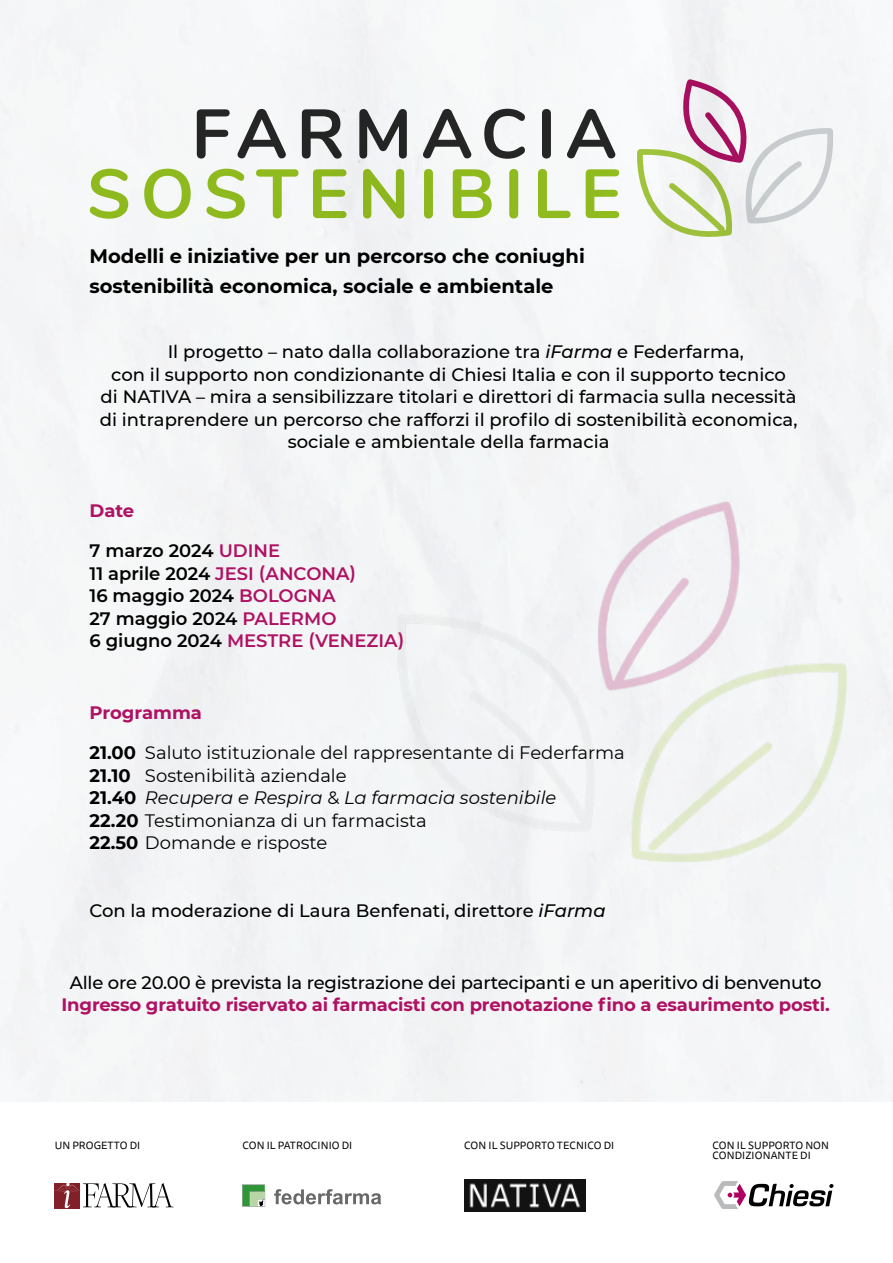
<style>
.page{position:relative;width:893px;height:1263px;background:#fff}
.page>*{position:absolute;margin:0;border:0;box-sizing:border-box;transform-origin:0 0}
.t1{font:700 19.5px/30px "Montserrat";color:#000}
.t2{font:500 18px "Montserrat";color:#000}
.t3{font:18px/22.5px "Montserrat";color:#000}
.t4{font:600 18px/22.5px "Montserrat";color:#000}
.t5{font:700 18px "Montserrat";letter-spacing:-.01em;color:#af1163}
.t6{font:10.5px/10.5px "Tisa Sans Pro";letter-spacing:.01em;color:#000}
.s1{font-style:italic}
.s2{color:#af1163}
.s3{font-weight:700}
</style>
<div class="page">
<div style="left:0;top:16px;width:893px;height:264px;background:#f6f7f7"></div>
<svg style="left:637px;top:75px;width:196px;height:162px"></svg>
<svg style="left:90px;top:169px;width:38px;height:50px"></svg>
<svg style="left:144px;top:169px;width:47px;height:50px"></svg>
<svg style="left:206px;top:169px;width:39px;height:50px"></svg>
<svg style="left:256px;top:169px;width:42px;height:49px"></svg>
<svg style="left:313px;top:169px;width:33px;height:49px"></svg>
<svg style="left:363px;top:169px;width:41px;height:49px"></svg>
<svg style="left:424px;top:169px;width:9px;height:49px"></svg>
<svg style="left:453px;top:169px;width:39px;height:49px"></svg>
<svg style="left:509px;top:169px;width:9px;height:49px"></svg>
<svg style="left:538px;top:169px;width:32px;height:49px"></svg>
<svg style="left:586px;top:169px;width:33px;height:49px"></svg>
<svg style="left:197px;top:109px;width:33px;height:50px"></svg>
<svg style="left:237px;top:109px;width:49px;height:49px"></svg>
<svg style="left:302px;top:109px;width:40px;height:50px"></svg>
<svg style="left:359px;top:109px;width:48px;height:50px"></svg>
<svg style="left:423px;top:109px;width:48px;height:49px"></svg>
<svg style="left:484px;top:109px;width:41px;height:50px"></svg>
<svg style="left:542px;top:109px;width:9px;height:50px"></svg>
<svg style="left:567px;top:109px;width:48px;height:49px"></svg>
<img style="left:398px;top:502px;width:448px;height:359px">
<div style="left:54px;top:1183px;width:26px;height:26px;background:#822029"></div>
<svg style="left:54px;top:1183px;width:120px;height:25px"></svg>
<svg style="left:714px;top:1181px;width:119px;height:28px"></svg>
<img style="left:464px;top:1180px;width:121px;height:31px">
<svg style="left:274px;top:1189px;width:107px;height:15px"></svg>
<svg style="left:242px;top:1184px;width:23px;height:22px"></svg>
<p class="t1" style="left:89px;top:240px;width:497px">Modelli e iniziative per un percorso che coniughi sostenibilità economica, sociale e ambientale</p>
<p class="t2" style="left:168px;top:339px;width:578px">Il progetto – nato dalla collaborazione tra <span class="s1">iFarma</span> e Federfarma,</p>
<p class="t2" style="left:111px;top:362px;width:676px">con il supporto non condizionante di Chiesi Italia e con il supporto tecnico</p>
<p class="t2" style="left:101px;top:384px;width:697px">di NATIVA – mira a sensibilizzare titolari e direttori di farmacia sulla necessità</p>
<p class="t2" style="left:100px;top:407px;width:699px">di intraprendere un percorso che rafforzi il profilo di sostenibilità economica,</p>
<p class="t2" style="left:288px;top:429px;width:323px">sociale e ambientale della farmacia</p>
<p class="t5" style="left:89px;top:497px;width:46px">Date</p>
<p class="t4" style="left:89px;top:539px;width:316px">7 marzo 2024 <span class="s2">UDINE<br></span>11 aprile 2024 <span class="s2">JESI (ANCONA)<br></span>16 maggio 2024 <span class="s2">BOLOGNA<br></span>27 maggio 2024 <span class="s2">PALERMO<br></span>6 giugno 2024 <span class="s2">MESTRE (VENEZIA)</span></p>
<p class="t5" style="left:89px;top:699px;width:114px">Programma</p>
<p class="t3" style="left:89px;top:741px;width:537px"><span class="s3">21.00</span> Saluto istituzionale del rappresentante di Federfarma <span class="s3">21.10</span> Sostenibilità aziendale<br><span class="s3">21.40</span> <span class="s1">Recupera e Respira</span> &amp; <span class="s1">La farmacia sostenibile<br></span><span class="s3">22.20</span> Testimonianza di un farmacista<br><span class="s3">22.50</span> Domande e risposte</p>
<p class="t2" style="left:89px;top:898px;width:518px">Con la moderazione di Laura Benfenati, direttore <span class="s1">iFarma</span></p>
<p class="t2" style="left:70px;top:970px;width:753px">Alle ore 20.00 è prevista la registrazione dei partecipanti e un aperitivo di benvenuto</p>
<p class="t5" style="left:62px;top:992px;width:770px">Ingresso gratuito riservato ai farmacisti con prenotazione fino a esaurimento posti.</p>
<p class="t6" style="left:55px;top:1140px;width:87px">UN PROGETTO DI</p>
<p class="t6" style="left:242px;top:1140px;width:111px">CON IL PATROCINIO DI</p>
<p class="t6" style="left:464px;top:1140px;width:151px">CON IL SUPPORTO TECNICO DI</p>
<p class="t6" style="left:713px;top:1140px;width:118px">CON IL SUPPORTO NON<br>CONDIZIONANTE DI</p>
</div>
